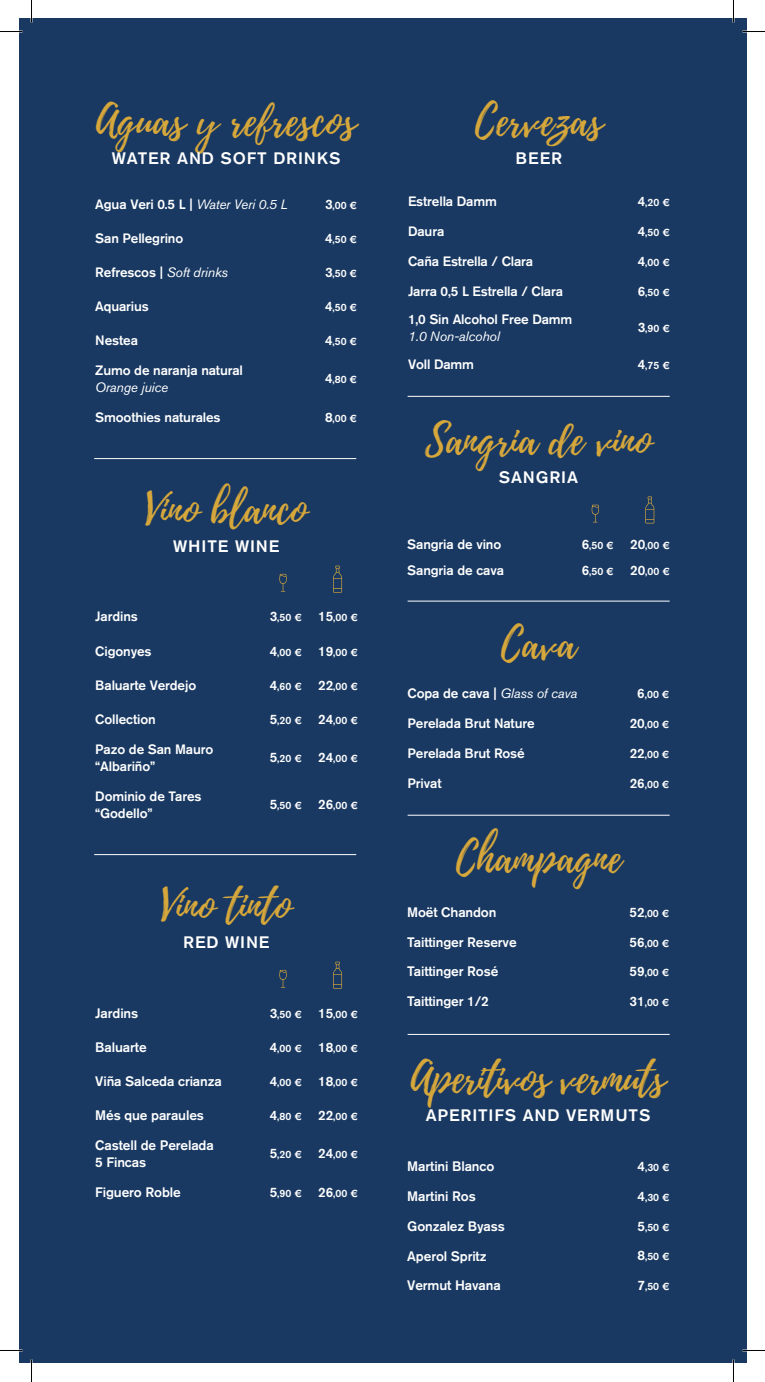
<style>
.page{position:relative;width:765px;height:1382px;background:#fff}
.page>*{position:absolute;margin:0;border:0;box-sizing:border-box;transform-origin:0 0}
.t1{font:42px "Playlist Script";color:#d6a73b}
.t2{font:42px "Playlist Script";letter-spacing:-.02em;color:#d6a73b}
.t3{font:500 16.5px "Akzidenz Grotesk BQ";letter-spacing:.05em;color:#fff}
.t4{font:500 13.65px/16.6px "Akzidenz Grotesk BQ";letter-spacing:-.01em;color:#fff}
.t5{font:500 13.5px/16.6px "Akzidenz Grotesk BQ";letter-spacing:-.01em;color:#fff}
.t6{font:italic 13.5px "Akzidenz Grotesk BQ";letter-spacing:-.01em;color:#fff}
.t7{font:500 10.5px "Akzidenz Grotesk BQ";color:#fff}
.s1{font-weight:400;font-style:italic}
.s2{font-size:13.5px}
</style>
<div class="page">
<div style="left:19px;top:19px;width:727px;height:1343px;background:#193962"></div>
<hr style="left:94px;top:458px;width:262px;height:1px;background:#fff">
<hr style="left:94px;top:854px;width:262px;height:1px;background:#fff">
<hr style="left:407px;top:396px;width:262px;height:1px;background:#fff">
<hr style="left:407px;top:600px;width:262px;height:1px;background:#fff">
<hr style="left:407px;top:814px;width:262px;height:1px;background:#fff">
<hr style="left:407px;top:1033px;width:262px;height:1px;background:#fff">
<svg style="left:279px;top:969px;width:8px;height:18px"></svg>
<svg style="left:333px;top:961px;width:9px;height:27px"></svg>
<svg style="left:279px;top:574px;width:8px;height:17px"></svg>
<svg style="left:333px;top:565px;width:9px;height:27px"></svg>
<svg style="left:591px;top:504px;width:8px;height:18px"></svg>
<svg style="left:645px;top:496px;width:9px;height:27px"></svg>
<hr style="left:0;top:1349px;width:22px;height:2px;background:#fff">
<hr style="left:742px;top:1349px;width:23px;height:2px;background:#fff">
<hr style="left:732px;top:0;width:2px;height:22px;background:#fff">
<hr style="left:732px;top:1359px;width:2px;height:22px;background:#fff">
<svg style="left:0;top:31px;width:22px;height:1px"></svg>
<svg style="left:742px;top:31px;width:23px;height:1px"></svg>
<svg style="left:31px;top:0;width:1px;height:22px"></svg>
<svg style="left:31px;top:1359px;width:1px;height:22px"></svg>
<svg style="left:733px;top:0;width:1px;height:22px"></svg>
<svg style="left:733px;top:1359px;width:1px;height:22px"></svg>
<h1 class="t1" style="left:96px;top:91px;width:261px">Aguas y refrescos</h1>
<p class="t3" style="left:112px;top:148px;width:230px">WATER AND SOFT DRINKS</p>
<p class="t5" style="left:95px;top:195px;width:194px">Agua Veri 0.5 L | <span class="s1">Water Veri 0.5 L</span></p>
<p class="t7" style="left:325px;top:198px;width:33px"><span class="s2">3</span>,00 €</p>
<p class="t5" style="left:95px;top:229px;width:89px">San Pellegrino</p>
<p class="t7" style="left:325px;top:232px;width:33px"><span class="s2">4</span>,50 €</p>
<p class="t5" style="left:95px;top:263px;width:134px">Refrescos | <span class="s1">Soft drinks</span></p>
<p class="t7" style="left:325px;top:266px;width:33px"><span class="s2">3</span>,50 €</p>
<p class="t5" style="left:95px;top:297px;width:55px">Aquarius</p>
<p class="t7" style="left:325px;top:300px;width:33px"><span class="s2">4</span>,50 €</p>
<p class="t5" style="left:95px;top:331px;width:44px">Nestea</p>
<p class="t7" style="left:325px;top:334px;width:33px"><span class="s2">4</span>,50 €</p>
<p class="t5" style="left:95px;top:361px;width:149px">Zumo de naranja natural</p>
<p class="t6" style="left:95px;top:379px;width:74px">Orange juice</p>
<p class="t7" style="left:325px;top:373px;width:33px"><span class="s2">4</span>,80 €</p>
<p class="t5" style="left:95px;top:408px;width:127px">Smoothies naturales</p>
<p class="t7" style="left:325px;top:412px;width:33px"><span class="s2">8</span>,00 €</p>
<h1 class="t1" style="left:146px;top:478px;width:163px">Vino blanco</h1>
<p class="t3" style="left:173px;top:535px;width:108px">WHITE WINE</p>
<p class="t5" style="left:95px;top:608px;width:44px">Jardins</p>
<p class="t7" style="left:270px;top:611px;width:89px"><span class="s2">3</span>,50 € <span class="s2">15</span>,00 €</p>
<p class="t5" style="left:95px;top:642px;width:58px">Cigonyes</p>
<p class="t7" style="left:270px;top:645px;width:89px"><span class="s2">4</span>,00 € <span class="s2">19</span>,00 €</p>
<p class="t5" style="left:95px;top:676px;width:102px">Baluarte Verdejo</p>
<p class="t7" style="left:270px;top:679px;width:89px"><span class="s2">4</span>,60 € <span class="s2">22</span>,00 €</p>
<p class="t5" style="left:95px;top:710px;width:62px">Collection</p>
<p class="t7" style="left:270px;top:713px;width:89px"><span class="s2">5</span>,20 € <span class="s2">24</span>,00 €</p>
<p class="t5" style="left:95px;top:740px;width:120px">Pazo de San Mauro “Albariño”</p>
<p class="t7" style="left:270px;top:752px;width:89px"><span class="s2">5</span>,20 € <span class="s2">24</span>,00 €</p>
<p class="t5" style="left:95px;top:787px;width:108px">Dominio de Tares “Godello”</p>
<p class="t7" style="left:270px;top:799px;width:89px"><span class="s2">5</span>,50 € <span class="s2">26</span>,00 €</p>
<h1 class="t1" style="left:161px;top:874px;width:132px">Vino tinto</h1>
<p class="t3" style="left:183px;top:931px;width:88px">RED WINE</p>
<p class="t4" style="left:95px;top:1004px;width:44px">Jardins</p>
<p class="t7" style="left:270px;top:1007px;width:89px"><span class="s2">3</span>,50 € <span class="s2">15</span>,00 €</p>
<p class="t4" style="left:95px;top:1038px;width:53px">Baluarte</p>
<p class="t7" style="left:270px;top:1041px;width:89px"><span class="s2">4</span>,00 € <span class="s2">18</span>,00 €</p>
<p class="t4" style="left:95px;top:1072px;width:128px">Viña Salceda crianza</p>
<p class="t7" style="left:270px;top:1075px;width:89px"><span class="s2">4</span>,00 € <span class="s2">18</span>,00 €</p>
<p class="t4" style="left:95px;top:1106px;width:110px">Més que paraules</p>
<p class="t7" style="left:270px;top:1109px;width:89px"><span class="s2">4</span>,80 € <span class="s2">22</span>,00 €</p>
<p class="t4" style="left:95px;top:1136px;width:120px">Castell de Perelada<br>5 Fincas</p>
<p class="t7" style="left:270px;top:1148px;width:89px"><span class="s2">5</span>,20 € <span class="s2">24</span>,00 €</p>
<p class="t4" style="left:95px;top:1183px;width:87px">Figuero Roble</p>
<p class="t7" style="left:270px;top:1186px;width:89px"><span class="s2">5</span>,90 € <span class="s2">26</span>,00 €</p>
<h1 class="t1" style="left:475px;top:91px;width:129px">Cervezas</h1>
<p class="t3" style="left:515px;top:148px;width:48px">BEER</p>
<p class="t5" style="left:408px;top:193px;width:90px">Estrella Damm</p>
<p class="t7" style="left:637px;top:196px;width:33px"><span class="s2">4</span>,20 €</p>
<p class="t5" style="left:408px;top:223px;width:38px">Daura</p>
<p class="t7" style="left:637px;top:226px;width:33px"><span class="s2">4</span>,50 €</p>
<p class="t5" style="left:408px;top:252px;width:127px">Caña Estrella / Clara</p>
<p class="t7" style="left:637px;top:256px;width:33px"><span class="s2">4</span>,00 €</p>
<p class="t5" style="left:408px;top:282px;width:157px">Jarra 0,5 L Estrella / Clara</p>
<p class="t7" style="left:637px;top:285px;width:33px"><span class="s2">6</span>,50 €</p>
<p class="t5" style="left:408px;top:310px;width:166px">1,0 Sin Alcohol Free Damm</p>
<p class="t6" style="left:408px;top:328px;width:93px">1.0 Non-alcohol</p>
<p class="t7" style="left:637px;top:322px;width:33px"><span class="s2">3</span>,90 €</p>
<p class="t5" style="left:408px;top:355px;width:68px">Voll Damm</p>
<p class="t7" style="left:637px;top:358px;width:33px"><span class="s2">4</span>,75 €</p>
<h1 class="t1" style="left:425px;top:409px;width:228px">Sangria de vino</h1>
<p class="t3" style="left:499px;top:466px;width:81px">SANGRIA</p>
<p class="t5" style="left:407px;top:535px;width:95px">Sangria de vino</p>
<p class="t7" style="left:581px;top:538px;width:89px"><span class="s2">6</span>,50 € <span class="s2">20</span>,00 €</p>
<p class="t5" style="left:407px;top:561px;width:98px">Sangria de cava</p>
<p class="t7" style="left:581px;top:565px;width:89px"><span class="s2">6</span>,50 € <span class="s2">20</span>,00 €</p>
<h1 class="t1" style="left:501px;top:614px;width:77px">Cava</h1>
<p class="t5" style="left:407px;top:685px;width:171px">Copa de cava | <span class="s1">Glass of cava</span></p>
<p class="t7" style="left:637px;top:688px;width:33px"><span class="s2">6</span>,00 €</p>
<p class="t5" style="left:407px;top:714px;width:128px">Perelada Brut Nature</p>
<p class="t7" style="left:629px;top:718px;width:41px"><span class="s2">20</span>,00 €</p>
<p class="t5" style="left:407px;top:744px;width:119px">Perelada Brut Rosé</p>
<p class="t7" style="left:629px;top:747px;width:41px"><span class="s2">22</span>,00 €</p>
<p class="t5" style="left:407px;top:774px;width:35px">Privat</p>
<p class="t7" style="left:629px;top:777px;width:41px"><span class="s2">26</span>,00 €</p>
<h1 class="t1" style="left:456px;top:828px;width:167px">Champagne</h1>
<p class="t4" style="left:407px;top:903px;width:91px">Moët Chandon</p>
<p class="t7" style="left:629px;top:906px;width:41px"><span class="s2">52</span>,00 €</p>
<p class="t4" style="left:407px;top:933px;width:111px">Taittinger Reserve</p>
<p class="t7" style="left:629px;top:936px;width:41px"><span class="s2">56</span>,00 €</p>
<p class="t4" style="left:407px;top:962px;width:93px">Taittinger Rosé</p>
<p class="t7" style="left:629px;top:966px;width:41px"><span class="s2">59</span>,00 €</p>
<p class="t4" style="left:407px;top:992px;width:83px">Taittinger 1/2</p>
<p class="t7" style="left:629px;top:995px;width:41px"><span class="s2">31</span>,00 €</p>
<h1 class="t2" style="left:411px;top:1047px;width:256px">Aperitivos vermuts</h1>
<p class="t3" style="left:425px;top:1104px;width:226px">APERITIFS AND VERMUTS</p>
<p class="t4" style="left:407px;top:1157px;width:89px">Martini Blanco</p>
<p class="t7" style="left:637px;top:1160px;width:33px"><span class="s2">4</span>,30 €</p>
<p class="t4" style="left:407px;top:1187px;width:70px">Martini Ros</p>
<p class="t7" style="left:637px;top:1190px;width:33px"><span class="s2">4</span>,30 €</p>
<p class="t4" style="left:407px;top:1217px;width:99px">Gonzalez Byass</p>
<p class="t7" style="left:637px;top:1220px;width:33px"><span class="s2">5</span>,50 €</p>
<p class="t4" style="left:407px;top:1246px;width:81px">Aperol Spritz</p>
<p class="t7" style="left:637px;top:1250px;width:33px"><span class="s2">8</span>,50 €</p>
<p class="t4" style="left:407px;top:1276px;width:95px">Vermut Havana</p>
<p class="t7" style="left:637px;top:1279px;width:33px"><span class="s2">7</span>,50 €</p>
</div>
